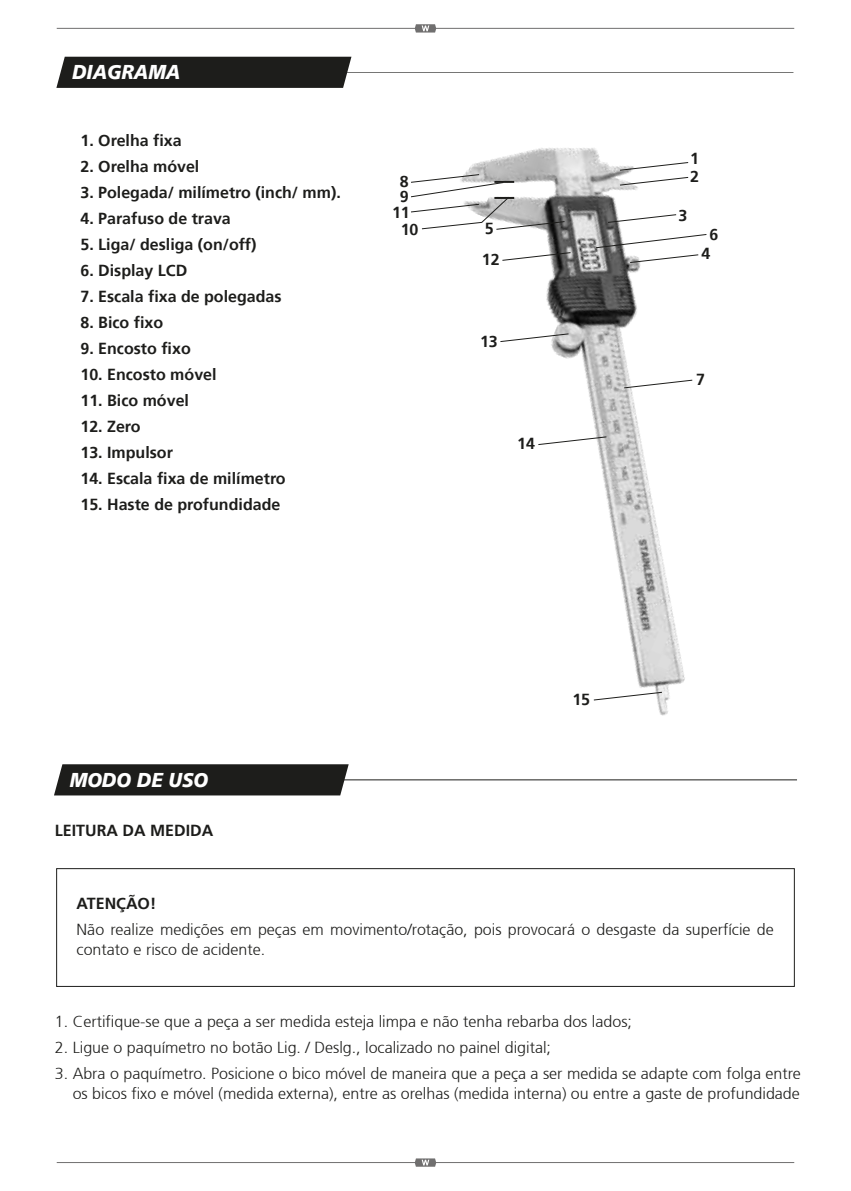
<style>
.page{position:relative;width:851px;height:1191px;background:#fff}
.page>*{position:absolute;margin:0;border:0;box-sizing:border-box;transform-origin:0 0}
.t1{font:italic 900 20px "Frutiger 76";color:#fff;scale:.94 1}
.t2{font:italic 900 20px "Frutiger 76";color:#fff;scale:.93 1}
.t3{font:300 16px/20px "Frutiger 45";color:#1d1d1b}
.t4{font:700 16px/17.6px "Frutiger 65";color:#1d1d1b}
</style>
<div class="page">
<hr style="left:57px;top:28px;width:737px;height:1px;background:#706f6f">
<hr style="left:57px;top:1162px;width:737px;height:1px;background:#706f6f">
<svg style="left:414px;top:1158px;width:22px;height:8px"></svg>
<div style="left:54px;top:764px;width:288px;height:31px;background:#1d1d1b"></div>
<div style="left:56px;top:57px;width:160px;height:31px;background:#1d1d1b"></div>
<div style="left:56px;top:868px;width:738px;height:119px;border:1px solid #1d1d1b"></div>
<img style="left:216px;top:24px;width:581px;height:765px">
<svg style="left:619px;top:161px;width:70px;height:25px"></svg>
<svg style="left:607px;top:214px;width:70px;height:9px"></svg>
<svg style="left:623px;top:379px;width:70px;height:10px"></svg>
<svg style="left:537px;top:436px;width:70px;height:10px"></svg>
<svg style="left:499px;top:333px;width:70px;height:10px"></svg>
<svg style="left:501px;top:251px;width:70px;height:10px"></svg>
<svg style="left:410px;top:173px;width:155px;height:57px"></svg>
<svg style="left:592px;top:691px;width:71px;height:10px"></svg>
<svg style="left:595px;top:233px;width:112px;height:31px"></svg>
<hr style="left:494px;top:181px;width:20px;height:2px;background:#1d1d1b">
<hr style="left:494px;top:197px;width:20px;height:2px;background:#1d1d1b">
<p class="t2" style="left:72px;top:60px;width:118px">DIAGRAMA</p>
<p class="t4" style="left:80px;top:132px;width:103px">1. Orelha fixa</p>
<p class="t4" style="left:80px;top:158px;width:120px">2. Orelha móvel</p>
<p class="t4" style="left:80px;top:184px;width:262px">3. Polegada/ milímetro (inch/ mm).</p>
<p class="t4" style="left:80px;top:210px;width:152px">4. Parafuso de trava</p>
<p class="t4" style="left:80px;top:236px;width:177px">5. Liga/ desliga (on/off)</p>
<p class="t4" style="left:80px;top:262px;width:108px">6. Display LCD</p>
<p class="t4" style="left:80px;top:288px;width:202px">7. Escala fixa de polegadas</p>
<p class="t4" style="left:80px;top:314px;width:84px">8. Bico fixo</p>
<p class="t4" style="left:80px;top:340px;width:112px">9. Encosto fixo</p>
<p class="t4" style="left:80px;top:366px;width:138px">10. Encosto móvel</p>
<p class="t4" style="left:80px;top:392px;width:110px">11. Bico móvel</p>
<p class="t4" style="left:80px;top:418px;width:62px">12. Zero</p>
<p class="t4" style="left:80px;top:444px;width:94px">13. Impulsor</p>
<p class="t4" style="left:80px;top:470px;width:207px">14. Escala fixa de milímetro</p>
<p class="t4" style="left:80px;top:496px;width:201px">15. Haste de profundidade</p>
<p class="t4" style="left:399px;top:173px;width:10px;line-height:15.2px">8<br>9</p>
<p class="t4" style="left:400px;top:221px;width:19px">10</p>
<p class="t4" style="left:392px;top:204px;width:19px">11</p>
<p class="t4" style="left:484px;top:220px;width:10px">5</p>
<p class="t4" style="left:481px;top:250px;width:19px">12</p>
<p class="t4" style="left:480px;top:333px;width:19px">13</p>
<p class="t4" style="left:517px;top:435px;width:19px">14</p>
<p class="t1" style="left:70px;top:768px;width:149px">MODO DE USO</p>
<p class="t4" style="left:55px;top:822px;width:160px">LEITURA DA MEDIDA</p>
<p class="t4" style="left:572px;top:690px;width:19px">15</p>
<p class="t4" style="left:690px;top:150px;width:11px">1<br>2</p>
<p class="t4" style="left:678px;top:206px;width:10px">3</p>
<p class="t4" style="left:701px;top:225px;width:19px;line-height:19px;text-align:center">6<br>4</p>
<p class="t4" style="left:696px;top:370px;width:10px">7</p>
<p class="t4" style="left:77px;top:894px;width:81px">ATENÇÃO!</p>
<p class="t3" style="left:77px;top:919px;width:698px">Não realize medições em peças em movimento/rotação, pois provocará o desgaste da superfície de contato e risco de acidente.</p>
<p class="t3" style="left:55px;top:1011px;width:578px">1. Certifique-se que a peça a ser medida esteja limpa e não tenha rebarba dos lados;</p>
<p class="t3" style="left:55px;top:1037px;width:497px">2. Ligue o paquímetro no botão Lig. / Deslg., localizado no painel digital;</p>
<p class="t3" style="left:55px;top:1063px;width:747px;text-align:right">3. Abra o paquímetro. Posicione o bico móvel de maneira que a peça a ser medida se adapte com folga entre os bicos fixo e móvel (medida externa), entre as orelhas (medida interna) ou entre a gaste de profundidade</p>
</div>
